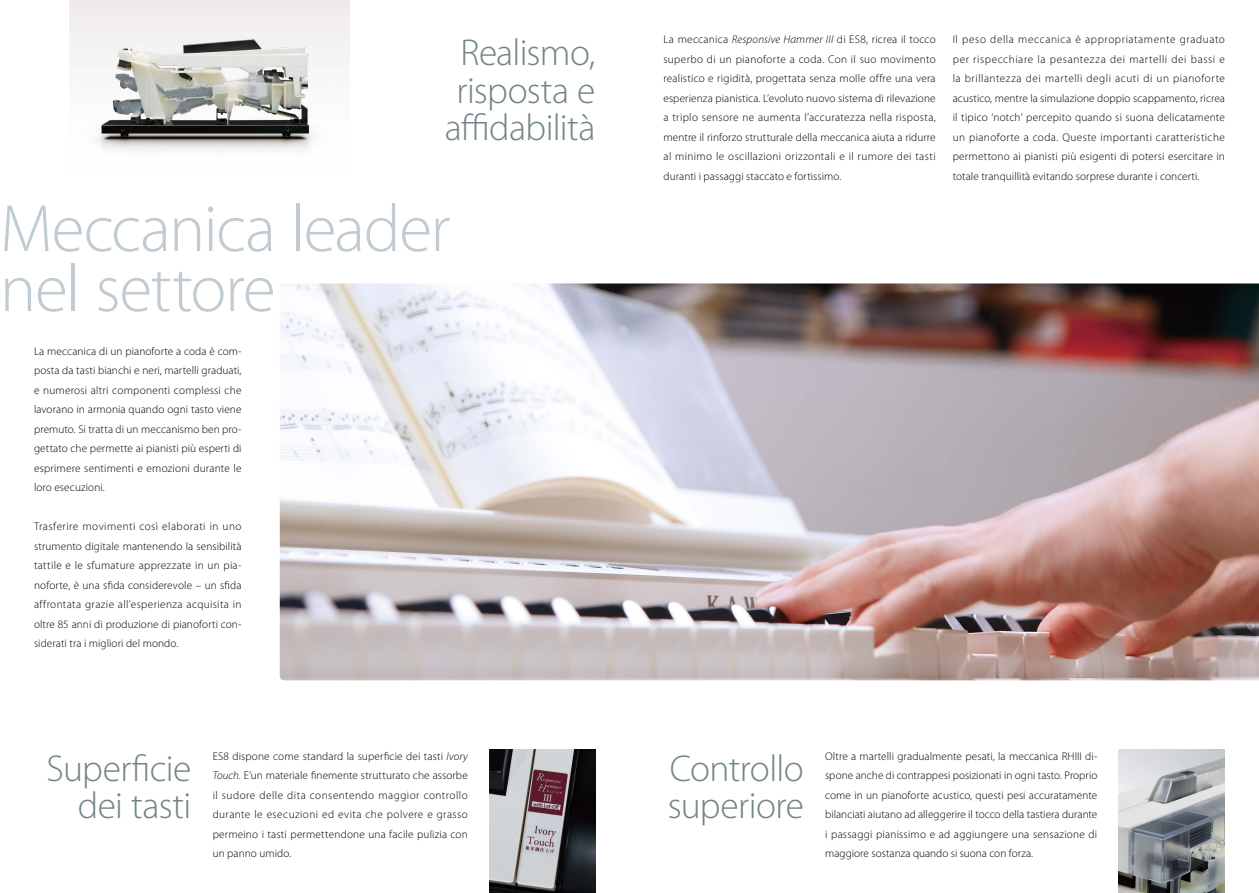
<style>
.page{position:relative;width:1259px;height:893px;background:#fff}
.page>*{position:absolute;margin:0;border:0;box-sizing:border-box;transform-origin:0 0}
.t1{font:300 67.5px/60px "Myriad Pro";letter-spacing:-.02em;color:#c0cbd2}
.t2{font:300 37.5px/37.5px "Myriad Pro";letter-spacing:-.015em;color:#728688;text-align:center}
.t3{font:300 11.25px/19.5px "Myriad Pro";letter-spacing:.01em;color:#000;text-align:justify}
.s1{font-style:italic}
</style>
<div class="page">
<img style="left:280px;top:283px;width:979px;height:397px">
<img style="left:70px;top:0;width:280px;height:151px">
<img style="left:1118px;top:749px;width:106px;height:144px">
<img style="left:489px;top:749px;width:106px;height:144px">
<h2 class="t2" style="left:445px;top:35px;width:152px">Realismo, risposta e affidabilità</h2>
<h1 class="t1" style="left:0;top:200px;width:452px">Meccanica leader nel settore</h1>
<p class="t3" style="left:34px;top:342px;width:209px">La meccanica di un pianoforte a coda è com&shy;posta da tasti bianchi e neri, martelli graduati, e numerosi altri componenti complessi che lavorano in armonia quando ogni tasto viene premuto. Si tratta di un meccanismo ben pro&shy;gettato che permette ai pianisti più esperti di esprimere sentimenti e emozioni durante le loro esecuzioni.</p>
<p class="t3" style="left:34px;top:517px;width:209px">Trasferire movimenti così elaborati in uno strumento digitale mantenendo la sensibilità tattile e le sfumature apprezzate in un pia&shy;noforte, è una sfida considerevole – un sfida affrontata grazie all’esperienza acquisita in oltre 85 anni di produzione di pianoforti con&shy;siderati tra i migliori del mondo.</p>
<h2 class="t2" style="left:47px;top:750px;width:146px;text-align:right">Superficie dei tasti</h2>
<p class="t3" style="left:213px;top:746px;width:257px">ES8 dispone come standard la superficie dei tasti <span class="s1">Ivory Touch</span>. E’un materiale finemente strutturato che assorbe il sudore delle dita consentendo maggior controllo durante le esecuzioni ed evita che polvere e grasso permeino i tasti permettendone una facile pulizia con un panno umido.</p>
<p class="t3" style="left:663px;top:30px;width:274px">La meccanica <span class="s1">Responsive Hammer III</span> di ES8, ricrea il tocco superbo di un pianoforte a coda. Con il suo movimento realistico e rigidità, progettata senza molle offre una vera esperienza pianistica. L’evoluto nuovo sistema di rilevazione a triplo sensore ne aumenta l’accuratezza nella risposta, mentre il rinforzo strutturale della meccanica aiuta a ridurre al minimo le oscillazioni orizzontali e il rumore dei tasti duranti i passaggi staccato e fortissimo.</p>
<p class="t3" style="left:952px;top:30px;width:274px">Il peso della meccanica è appropriatamente graduato per rispecchiare la pesantezza dei martelli dei bassi e la brillantezza dei martelli degli acuti di un pianoforte acustico, mentre la simulazione doppio scappamento, ricrea il tipico ‘notch’ percepito quando si suona delicatamente un pianoforte a coda. Queste importanti caratteristiche permettono ai pianisti più esigenti di potersi esercitare in totale tranquillità evitando sorprese durante i concerti.</p>
<h2 class="t2" style="left:668px;top:750px;width:138px;text-align:left">Controllo superiore</h2>
<p class="t3" style="left:825px;top:746px;width:274px">Oltre a martelli gradualmente pesati, la meccanica RHIII di&shy;spone anche di contrappesi posizionati in ogni tasto. Proprio come in un pianoforte acustico, questi pesi accuratamente bilanciati aiutano ad alleggerire il tocco della tastiera durante i passaggi pianissimo e ad aggiungere una sensazione di maggiore sostanza quando si suona con forza.</p>
</div>
